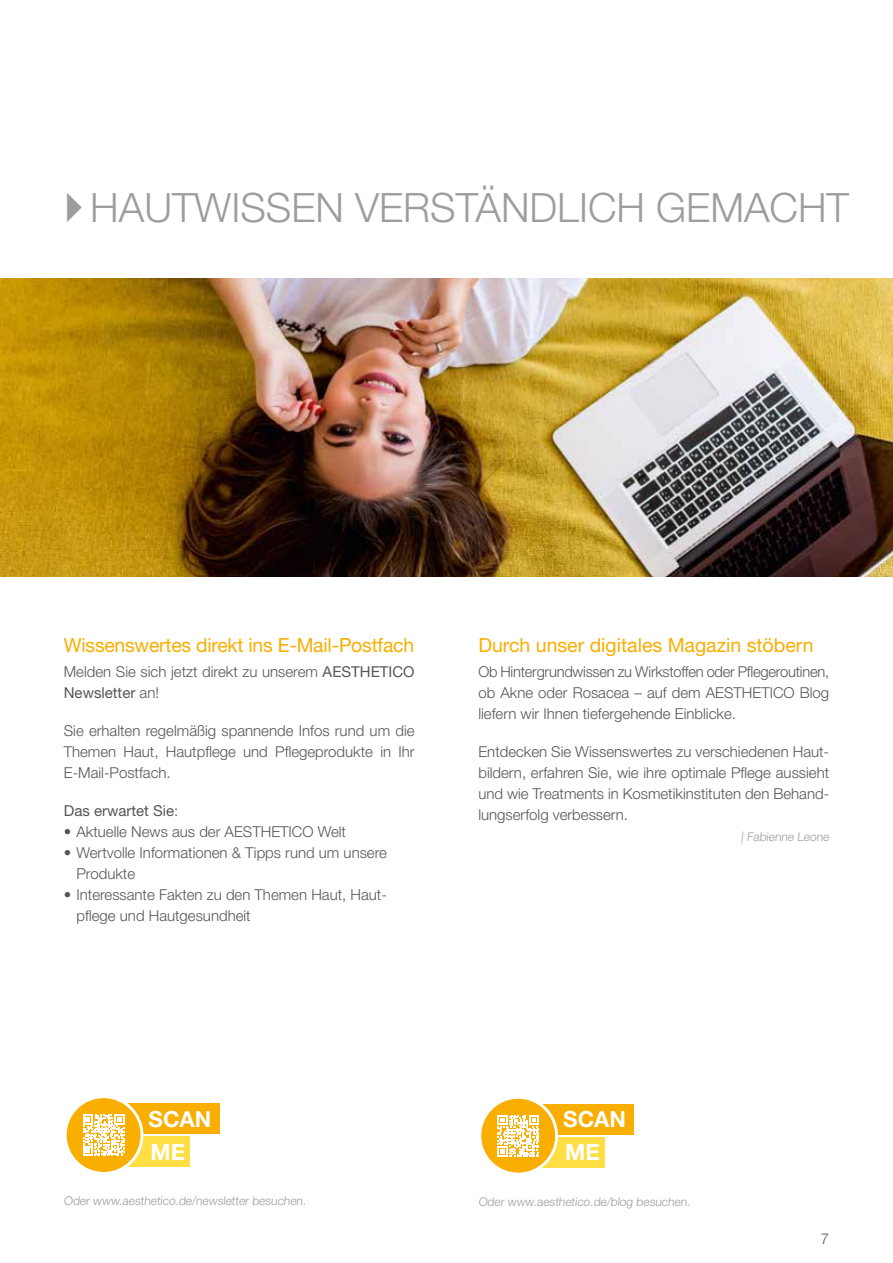
<style>
.page{position:relative;width:893px;height:1263px;background:#fff}
.page>*{position:absolute;margin:0;border:0;box-sizing:border-box;transform-origin:0 0}
.t1{font:300 40.5px "Helvetica Neue LT Pro";color:#9c9d9d}
.t2{font:700 22.35px/33.2px "Helvetica Neue LT Pro";color:#fff}
.t3{font:19.5px "Helvetica Neue LT Pro";letter-spacing:-.01em;color:#f9ae00}
.t4{font:300 15px/21px "Helvetica Neue LT Pro";color:#565656}
.t5{font:15px "Helvetica Neue LT Pro";color:#565656}
.t6{font:300 12px "Helvetica Neue LT Pro";color:#9c9d9d}
.s1{font-weight:400}
.s2{font-weight:300}
</style>
<div class="page">
<img style="left:0;top:279px;width:893px;height:297px">
<div style="left:127px;top:1103px;width:92px;height:31px;background:#f9ae00"></div>
<div style="left:98px;top:1137px;width:91px;height:30px;background:#ffdf43"></div>
<div style="left:65px;top:1097px;width:77px;height:76px;background:#f9ae00;border-radius:50%"></div>
<svg style="left:83px;top:1114px;width:41px;height:42px"></svg>
<div style="left:64px;top:1095px;width:79px;height:80px;border:3px solid #fff;border-radius:50%"></div>
<div style="left:542px;top:1104px;width:92px;height:30px;background:#f9ae00"></div>
<div style="left:513px;top:1137px;width:91px;height:30px;background:#ffdf43"></div>
<div style="left:480px;top:1097px;width:77px;height:77px;background:#f9ae00;border-radius:50%"></div>
<svg style="left:497px;top:1115px;width:42px;height:41px"></svg>
<div style="left:478px;top:1096px;width:80px;height:79px;border:3px solid #fff;border-radius:50%"></div>
<h1 class="t1" style="left:90px;top:182px;width:760px">HAUTWISSEN VERSTÄNDLICH GEMACHT</h1>
<h3 class="t3" style="left:64px;top:633px;width:352px">Wissenswertes direkt ins E-Mail-Postfach</h3>
<p class="t4" style="left:64px;top:661px;width:352px">Melden Sie sich jetzt direkt zu unserem <span class="s1">AESTHETICO<br>Newsletter</span> an!</p>
<p class="t4" style="left:64px;top:720px;width:352px;text-align:justify">Sie erhalten regelmäßig spannende Infos rund um die Themen Haut, Hautpflege und Pflegeprodukte in Ihr E-Mail-Postfach.</p>
<p class="t5" style="left:64px;top:801px;width:116px">Das erwartet Sie<span class="s2">:</span></p>
<p class="t4" style="left:64px;top:821px;width:284px">• Aktuelle News aus der AESTHETICO Welt</p>
<p class="t4" style="left:77px;top:842px;width:312px;text-indent:-13px">• Wertvolle Informationen &amp; Tipps rund um unsere<br>Produkte</p>
<p class="t4" style="left:77px;top:884px;width:312px;text-indent:-13px">• Interessante Fakten zu den Themen Haut, Haut&shy;pflege und Hautgesundheit</p>
<h3 class="t3" style="left:478px;top:633px;width:337px">Durch unser digitales Magazin stöbern</h3>
<p class="t4" style="left:478px;top:661px;width:352px;text-align:justify">Ob Hintergrundwissen zu Wirkstoffen oder Pflegeroutinen, ob Akne oder Rosacea – auf dem AESTHETICO Blog liefern wir Ihnen tiefergehende Einblicke.</p>
<p class="t4" style="left:478px;top:741px;width:352px;text-align:justify">Entdecken Sie Wissenswertes zu verschiedenen Haut&shy;bildern, erfahren Sie, wie ihre optimale Pflege aussieht und wie Treatments in Kosmetikinstituten den Behand&shy;lungserfolg verbessern.</p>
<p class="t6" style="left:741px;top:829px;width:91px">| Fabienne Leone</p>
<h2 class="t2" style="left:149px;top:1101px;width:64px">SCAN<br>ME</h2>
<p class="t6" style="left:64px;top:1194px;width:245px">Oder www.aesthetico.de/newsletter besuchen.</p>
<h2 class="t2" style="left:563px;top:1102px;width:64px">SCAN<br>ME</h2>
<p class="t6" style="left:478px;top:1195px;width:215px">Oder www.aesthetico.de/blog besuchen.</p>
<p class="t4" style="left:821px;top:1228px;width:10px">7</p>
</div>
